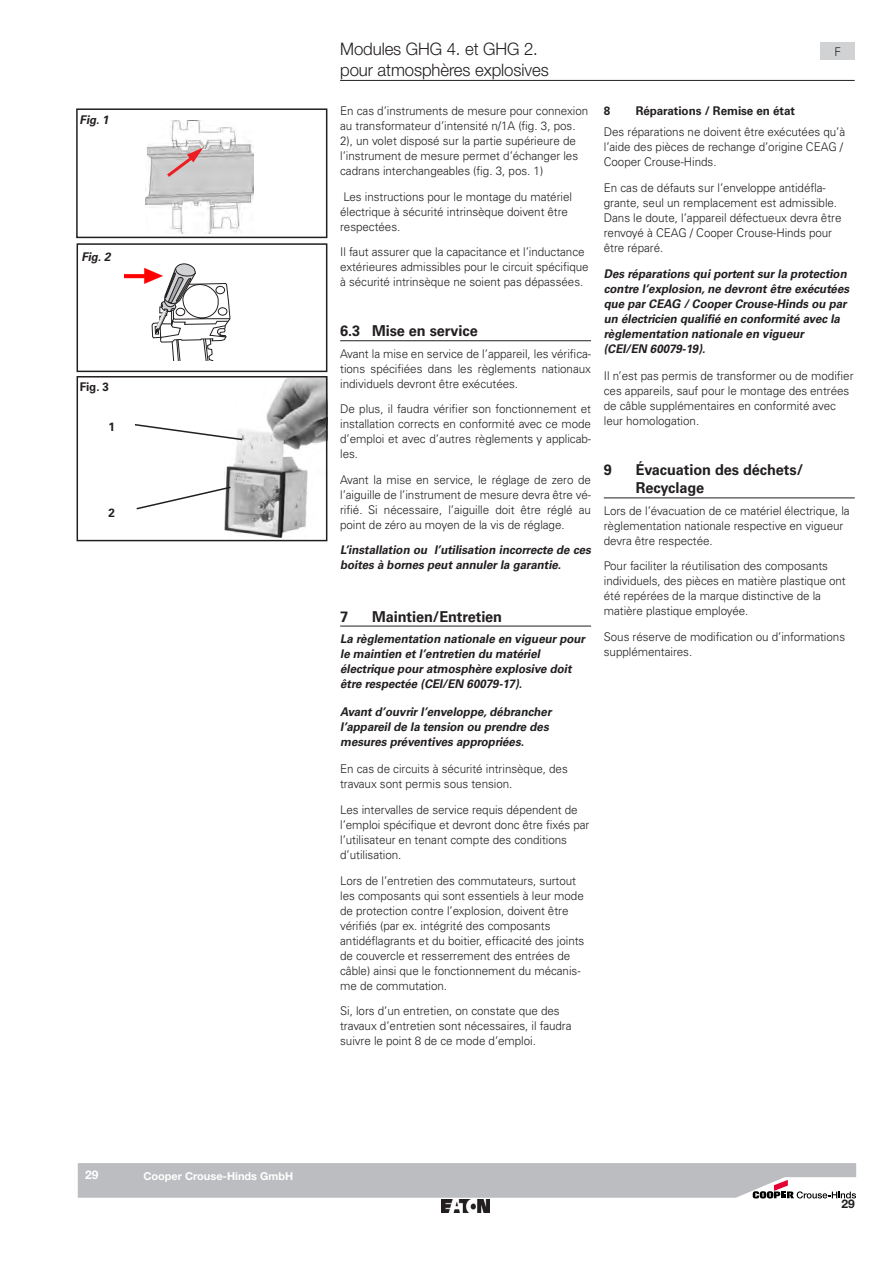
<style>
.page{position:relative;width:893px;height:1263px;background:#fff}
.page>*{position:absolute;margin:0;border:0;box-sizing:border-box;transform-origin:0 0}
.A_Kapitel_Headline{font:300 17.25px "Helvetica Neue LT Pro";letter-spacing:-.005em;color:#231f20}
.A_Headline{font:700 15px/18px "Univers LT Pro 65";letter-spacing:-.005em;color:#231f20}
.A_Fließtext{font:300 12px/15px "Univers LT Pro 45";letter-spacing:-.005em;color:#231f20}
.A_Sicherheit{font:italic 700 12px/15px "Univers LT Pro 65";color:#231f20}
.A_Subheadline{font:700 12px "Univers LT Pro 65";letter-spacing:-.005em;color:#231f20}
.t1{font:700 12px "Helvetica Neue LT Pro";color:#231f20}
.t2{font:700 12px "Helvetica Neue LT Pro";color:#fff}
.t3{font:700 10.95px "Helvetica Neue LT Pro";color:#fff}
</style>
<div class="page">
<img style="left:441px;top:1199px;width:49px;height:14px">
<svg style="left:78px;top:1163px;width:778px;height:35px;background:#bebec1"></svg>
<img style="left:125px;top:268px;width:27px;height:15px">
<svg style="left:152px;top:264px;width:78px;height:97px"></svg>
<img style="left:145px;top:120px;width:108px;height:113px">
<svg style="left:164px;top:144px;width:42px;height:36px;background:#ceb7b8"></svg>
<div style="left:76px;top:108px;width:251px;height:130px;border:2px solid #231f20"></div>
<div style="left:77px;top:243px;width:250px;height:129px;border:2px solid #231f20"></div>
<img style="left:224px;top:379px;width:100px;height:159px">
<div style="left:77px;top:376px;width:250px;height:165px;border:2px solid #231f20"></div>
<svg style="left:134px;top:423px;width:110px;height:18px"></svg>
<svg style="left:136px;top:485px;width:96px;height:25px"></svg>
<div style="left:821px;top:43px;width:34px;height:17px;background:#d1d2d4"></div>
<hr style="left:340px;top:80px;width:515px;height:1px;background:#231f20">
<hr style="left:340px;top:340px;width:251px;height:1px;background:#231f20">
<hr style="left:340px;top:626px;width:251px;height:1px;background:#231f20">
<hr style="left:604px;top:498px;width:251px;height:1px;background:#231f20">
<p class="A_Sicherheit" style="left:80px;top:113px;width:33px">Fig.1</p>
<p class="A_Sicherheit" style="left:81px;top:250px;width:33px">Fig.2</p>
<p class="A_Subheadline" style="left:80px;top:380px;width:31px">Fig. 3</p>
<p class="A_Subheadline" style="left:108px;top:420px;width:8px">1</p>
<p class="A_Subheadline" style="left:108px;top:506px;width:8px">2</p>
<p class="A_Kapitel_Headline" style="left:340px;top:38px;width:199px">Modules GHG 4. et GHG 2.</p>
<p class="A_Fließtext" style="left:834px;top:44px;width:8px">F</p>
<p class="A_Kapitel_Headline" style="left:340px;top:59px;width:210px">pour atmosphères explosives</p>
<p class="A_Fließtext" style="left:340px;top:103px;width:250px">En cas d’instruments de mesure pour connexion au transformateur d’intensité n/1A (fig. 3, pos.<br>2), un volet disposé sur la partie supérieure de l’instrument de mesure permet d’échanger les cadrans interchangeables (fig. 3, pos. 1)</p>
<p class="A_Fließtext" style="left:340px;top:189px;width:233px">Les instructions pour le montage du matériel électrique à sécurité intrinsèque doivent être respectées.</p>
<p class="A_Fließtext" style="left:340px;top:244px;width:250px">Il faut assurer que la capacitance et l’inductance extérieures admissibles pour le circuit spécifique à sécurité intrinsèque ne soient pas dépassées.</p>
<p class="A_Headline" style="left:340px;top:322px;width:139px">6.3 Mise en service</p>
<p class="A_Fließtext" style="left:340px;top:346px;width:252px;text-align:justify">Avant la mise en service de l’appareil, les vérifica&shy;tions spécifiées dans les règlements nationaux individuels devront être exécutées.</p>
<p class="A_Fließtext" style="left:340px;top:401px;width:252px;text-align:justify">De plus, il faudra vérifier son fonctionnement et installation corrects en conformité avec ce mode d’emploi et avec d’autres règlements y applicab&shy;les.</p>
<p class="A_Fließtext" style="left:340px;top:472px;width:252px;text-align:justify">Avant la mise en service, le réglage de zero de l’aiguille de l’instrument de mesure devra être vé&shy;rifié. Si nécessaire, l’aiguille doit être réglé au point de zéro au moyen de la vis de réglage.</p>
<p class="A_Sicherheit" style="left:340px;top:543px;width:255px">L’installation ou l’utilisation incorrecte de ces boites à bornes peutannulerla garantie.</p>
<p class="A_Headline" style="left:340px;top:607px;width:10px">7</p>
<p class="A_Headline" style="left:372px;top:607px;width:132px">Maintien/Entretien</p>
<p class="A_Sicherheit" style="left:340px;top:631px;width:249px">La règlementation nationale en vigueurpour le maintien etl’entretien du matériel électrique pouratmosphère explosive doit être respectée (CEI/EN 60079-17).</p>
<p class="A_Sicherheit" style="left:340px;top:704px;width:215px">Avantd’ouvrirl’enveloppe,débrancher l’appareilde la tension ou prendre des mesures préventives appropriées.</p>
<p class="A_Fließtext" style="left:340px;top:762px;width:229px">En cas de circuits à sécurité intrinsèque, des travaux sont permis sous tension.</p>
<p class="A_Fließtext" style="left:340px;top:802px;width:251px">Les intervalles de service requis dépendent de l’emploi spécifique et devront donc être fixés par l’utilisateur en tenant compte des conditions d’utilisation.</p>
<p class="A_Fließtext" style="left:340px;top:873px;width:246px">Lors de l’entretien des commutateurs, surtout les composants qui sont essentiels à leur mode de protection contre l’explosion, doivent être vérifiés (par ex. intégrité des composants antidéflagrants et du boitier, efficacité des joints de couvercle et resserrement des entrées de câble) ainsi que le fonctionnement du mécanis&shy;me de commutation.</p>
<p class="A_Fließtext" style="left:340px;top:1003px;width:233px">Si, lors d’un entretien, on constate que des travaux d’entretien sont nécessaires, il faudra suivre le point 8 de ce mode d’emploi.</p>
<p class="A_Subheadline" style="left:604px;top:104px;width:8px">8</p>
<p class="A_Subheadline" style="left:636px;top:104px;width:161px">Réparations / Remise en état</p>
<p class="A_Fließtext" style="left:604px;top:125px;width:243px">Des réparations ne doivent être exécutées qu’à l’aide des pièces de rechange d’origine CEAG /<br>Cooper Crouse-Hinds.</p>
<p class="A_Fließtext" style="left:604px;top:180px;width:239px">En cas de défauts sur l’enveloppe antidéfla&shy;grante, seul un remplacement est admissible.<br>Dans le doute, l’appareil défectueux devra être renvoyé à CEAG / Cooper Crouse-Hinds pour être réparé.</p>
<p class="A_Sicherheit" style="left:604px;top:266px;width:249px">Des réparations quiportentsurla protection contre l’explosion,ne devrontêtre exécutées que parCEAG / CooperCrouse-Hinds ou par un électricien qualifié en conformité avec la règlementation nationale en vigueur (CEI/EN 60079-19).</p>
<p class="A_Fließtext" style="left:604px;top:369px;width:251px">Il n’est pas permis de transformer ou de modifier ces appareils, sauf pour le montage des entrées de câble supplémentaires en conformité avec leur homologation.</p>
<p class="A_Headline" style="left:604px;top:461px;width:10px">9</p>
<p class="A_Headline" style="left:636px;top:461px;width:169px">Évacuation des déchets/<br>Recyclage</p>
<p class="A_Fließtext" style="left:604px;top:503px;width:247px">Lors de l’évacuation de ce matériel électrique, la règlementation nationale respective en vigueur devra être respectée.</p>
<p class="A_Fließtext" style="left:604px;top:559px;width:244px">Pour faciliter la réutilisation des composants individuels, des pièces en matière plastique ont été repérées de la marque distinctive de la matière plastique employée.</p>
<p class="A_Fließtext" style="left:604px;top:629px;width:243px">Sous réserve de modification ou d’informations supplémentaires.</p>
<p class="t2" style="left:85px;top:1167px;width:15px">29</p>
<p class="t3" style="left:143px;top:1169px;width:151px">Cooper Crouse-Hinds GmbH</p>
<p class="t1" style="left:841px;top:1196px;width:15px">29</p>
</div>
